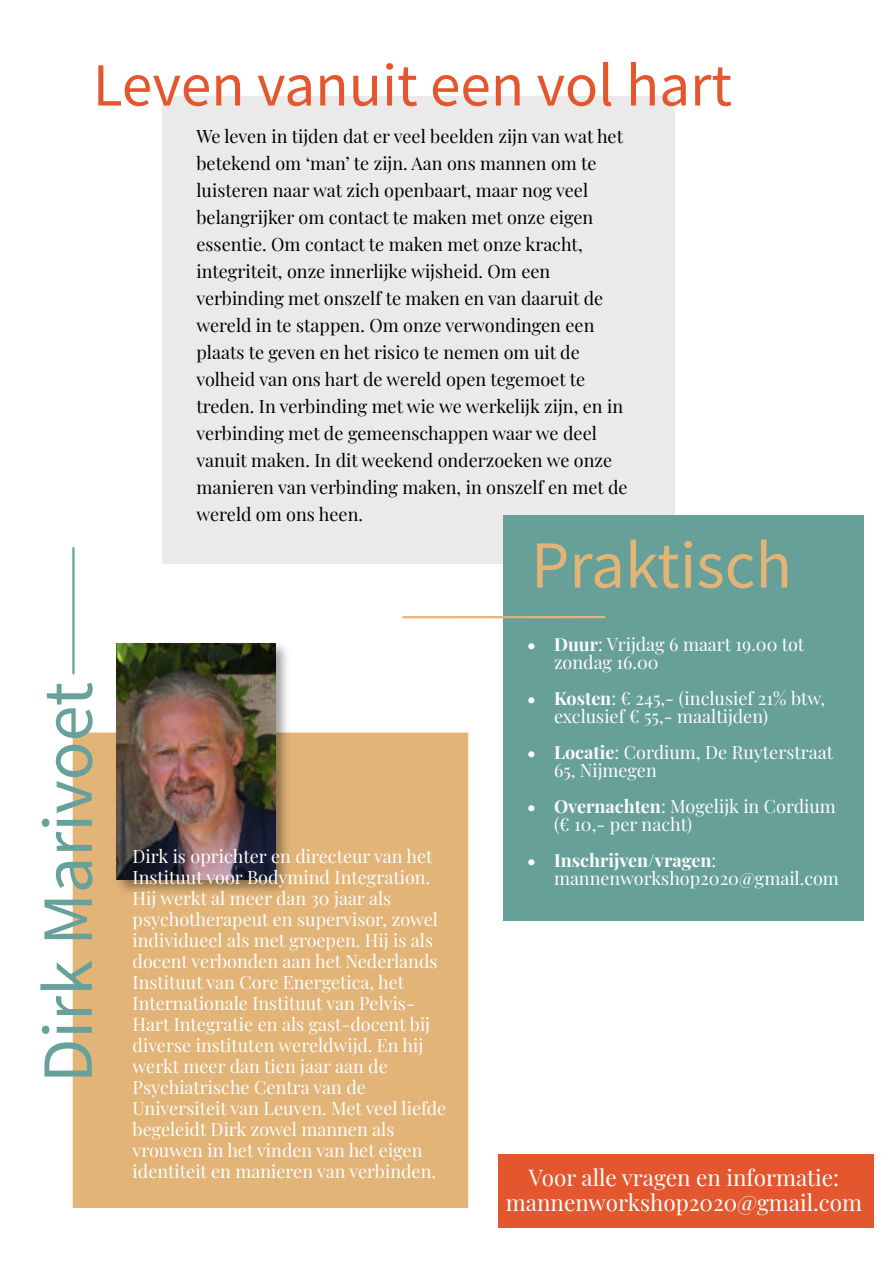
<style>
.page{position:relative;width:893px;height:1263px;background:#fff}
.page>*{position:absolute;margin:0;border:0;box-sizing:border-box;transform-origin:0 0}
.t1{font:72.15px "Source Sans Pro";color:#68a19b}
.t2{font:67.5px "Source Sans Pro";color:#e2b478}
.t3{font:61.2px "Source Sans Pro";color:#e4572e}
.t4{font:22.5px/25.5px "Playfair Display";color:#fff;text-align:center}
.t5{font:18px/21px "Playfair Display";color:#fff}
.t6{font:18px/27px "Playfair Display";color:#000}
.s1{font-weight:700}
</style>
<div class="page">
<div style="left:162px;top:96px;width:513px;height:468px;background:#eaeaea"></div>
<div style="left:504px;top:515px;width:360px;height:405px;background:#679f99"></div>
<div style="left:73px;top:732px;width:395px;height:476px;background:#e2b478"></div>
<img style="left:114px;top:643px;width:178px;height:249px">
<img style="left:117px;top:643px;width:158px;height:237px">
<hr style="left:72px;top:548px;width:3px;height:125px;background:#679f99">
<hr style="left:403px;top:616px;width:201px;height:2px;background:#e2b478">
<div style="left:499px;top:1154px;width:375px;height:74px;background:#e4562e"></div>
<h3 class="t3" style="left:93px;top:60px;width:641px">Leven vanuit een vol hart</h3>
<p class="t6" style="left:196px;top:122px;width:433px">We leven in tijden dat er veel beelden zijn van wat het betekend om ‘man’ te zijn. Aan ons mannen om te luisteren naar wat zich openbaart, maar nog veel belangrijker om contact te maken met onze eigen essentie. Om contact te maken met onze kracht, integriteit, onze innerlijke wijsheid. Om een verbinding met onszelf te maken en van daaruit de wereld in te stappen. Om onze verwondingen een plaats te geven en het risico te nemen om uit de volheid van ons hart de wereld open tegemoet te treden. In verbinding met wie we werkelijk zijn, en in verbinding met de gemeenschappen waar we deel vanuit maken. In dit weekend onderzoeken we onze manieren van verbinding maken, in onszelf en met de wereld om ons heen.</p>
<h2 class="t2" style="left:531px;top:537px;width:263px">Praktisch</h2>
<h1 class="t1" style="left:38px;top:1083px;width:403px;rotate:-90deg">Dirk Marivoet</h1>
<p class="t5" style="left:133px;top:845px;width:315px">Dirk is oprichter en directeur van het Instituut voor Bodymind Integration.<br>Hij werkt al meer dan 30 jaar als psychotherapeut en supervisor, zowel individueel als met groepen. Hij is als docent verbonden aan het Nederlands Instituut van Core Energetica, het Internationale Instituut van Pelvis-Hart Integratie en als gast-docent bij diverse instituten wereldwijd. En hij werkt meer dan tien jaar aan de Psychiatrische Centra van de Universiteit van Leuven. Met veel liefde begeleidt Dirk zowel mannen als vrouwen in het vinden van het eigen identiteit en manieren van verbinden.</p>
<p class="t5" style="left:554px;top:634px;width:252px;line-height:18px;text-indent:-27px"><span class="s1">• Duur</span>: Vrijdag 6 maart 19.00 tot zondag 16.00</p>
<p class="t5" style="left:554px;top:688px;width:273px;line-height:18px;text-indent:-27px"><span class="s1">• Kosten</span>: € 245,- (inclusief 21% btw, exclusief € 55,- maaltijden)</p>
<p class="t5" style="left:554px;top:742px;width:281px;line-height:18px;text-indent:-27px"><span class="s1">• Locatie</span>: Cordium, De Ruyterstraat<br>65, Nijmegen</p>
<p class="t5" style="left:554px;top:796px;width:283px;line-height:18px;text-indent:-27px"><span class="s1">• Overnachten</span>: Mogelijk in Cordium (€ 10,- per nacht)</p>
<p class="t5" style="left:554px;top:850px;width:286px;line-height:18px;text-indent:-27px"><span class="s1">• Inschrijven/vragen</span>: mannenworkshop2020@gmail.com</p>
<p class="t4" style="left:506px;top:1163px;width:358px">Voor alle vragen en informatie: mannenworkshop2020@gmail.com</p>
</div>
